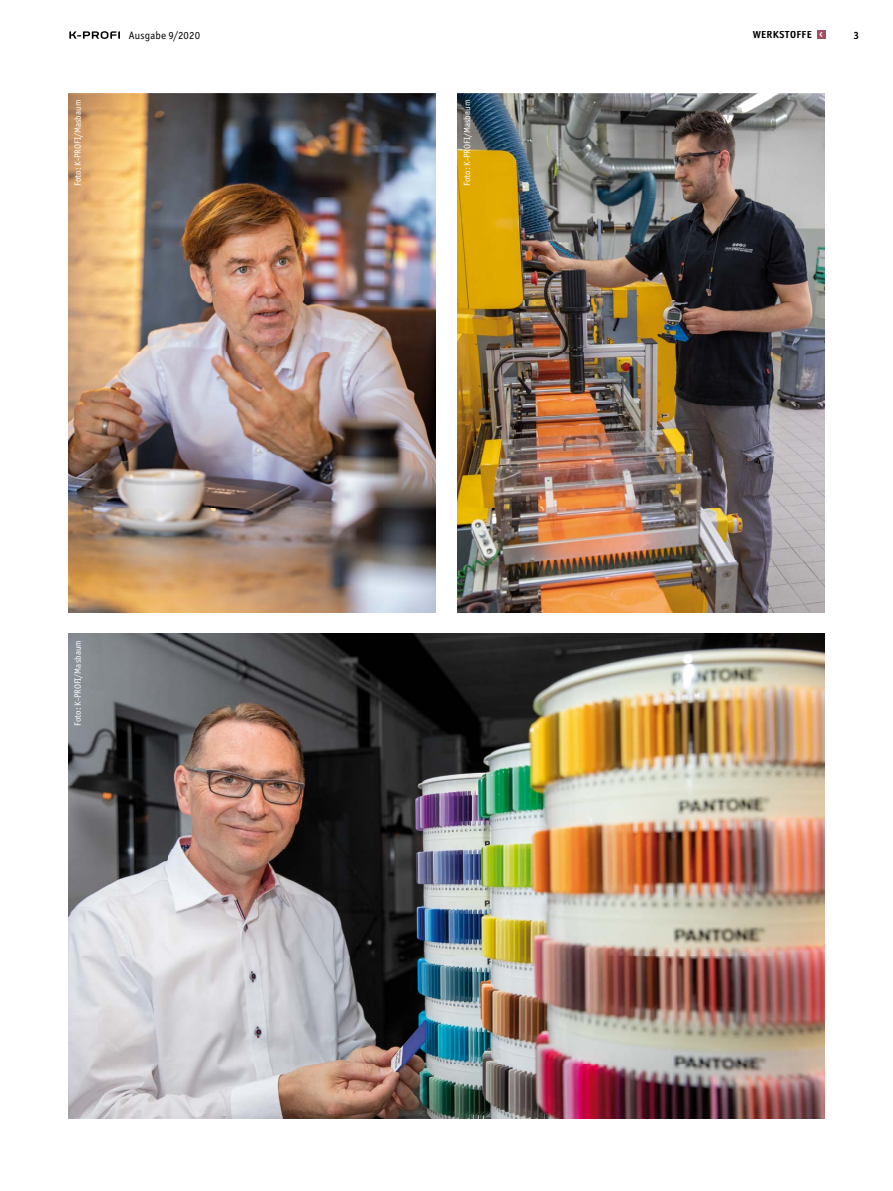
<style>
.page{position:relative;width:893px;height:1191px;background:#fff}
.page>*{position:absolute;margin:0;border:0;box-sizing:border-box;transform-origin:0 0}
.t1{font:10.8px "Officina Sans ITC Std";letter-spacing:.015em;color:#000}
.t2{font:700 10.5px "Officina Sans ITC Std";letter-spacing:.045em;color:#000}
.t3{font:700 10.5px "Officina Ser ITC Std";color:#000}
.t4{font:9px "Officina Sans ITC Std";color:#fff}
.s1{color:#fff}
</style>
<div class="page">
<svg style="left:69px;top:31px;width:51px;height:8px"></svg>
<div style="left:817px;top:31px;width:8px;height:8px;background:#a44d64"></div>
<img style="left:68px;top:94px;width:368px;height:518px">
<img style="left:457px;top:94px;width:368px;height:518px">
<img style="left:68px;top:634px;width:757px;height:484px">
<p class="t1" style="left:129px;top:29px;width:73px">Ausgabe 9/2020</p>
<p class="t2" style="left:753px;top:28px;width:72px">WERKSTOFFE <span class="s1">‹</span></p>
<p class="t3" style="left:853px;top:29px;width:7px">3</p>
<p class="t4" style="left:73px;top:186px;width:88px;rotate:-90deg">Foto: K-PROFI/Masbaum</p>
<p class="t4" style="left:462px;top:186px;width:88px;rotate:-90deg">Foto: K-PROFI/Masbaum</p>
<p class="t4" style="left:73px;top:726px;width:88px;rotate:-90deg">Foto: K-PROFI/Masbaum</p>
</div>
